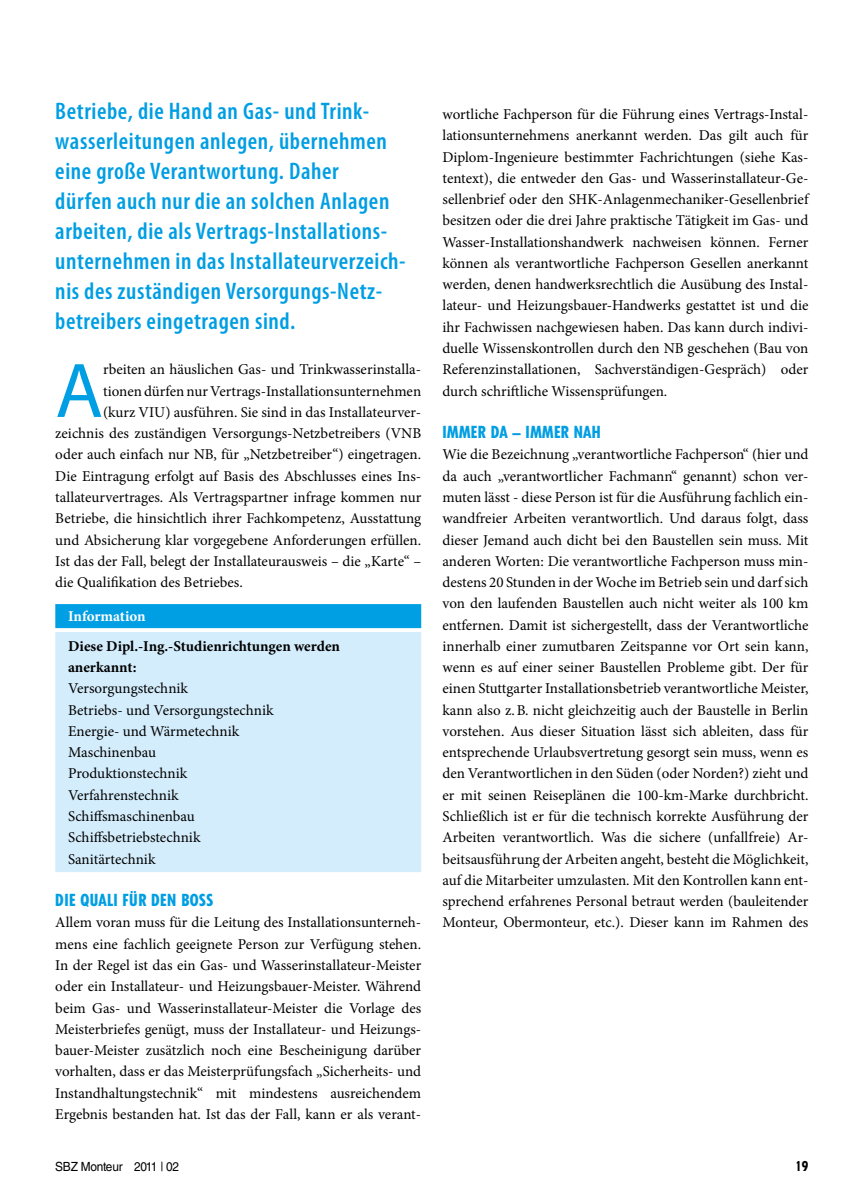
<style>
.page{position:relative;width:851px;height:1204px;background:#fff}
.page>*{position:absolute;margin:0;border:0;box-sizing:border-box;transform-origin:0 0}
.t1{font:78.15px "Myriad Pro";color:#009ee3}
.t2{font:600 condensed 24px/30px "Myriad Pro";letter-spacing:.025em;color:#009ee3}
.t3{font:800 condensed 16.5px "Tempo Std";letter-spacing:.03em;color:#009ee3}
.t4{font:15px/21.3px "Minion Pro";color:#000;text-align:justify}
.t5{font:700 15px/21.3px "Minion Pro";color:#000}
.t6{font:700 15px "Minion Pro";letter-spacing:-.01em;color:#fff}
.t7{font:800 condensed 13.5px "Tempo Std";color:#000}
.t8{font:12.6px "Helvetica LT Std";letter-spacing:-.02em;color:#000;scale:.94 1}
</style>
<div class="page">
<div style="left:55px;top:604px;width:366px;height:24px;background:#009ee3"></div>
<div style="left:55px;top:632px;width:366px;height:240px;background:#d4edfc"></div>
<p class="t2" style="left:55px;top:96px;width:352px">Betriebe, die Hand an Gas- und Trink&shy;wasserleitungen anlegen, übernehmen eine große Verantwortung. Daher<br>dürfen auch nur die an solchen Anlagen arbeiten, die als Vertrags-Installations&shy;unternehmen in das Installateurverzeich&shy;nis des zuständigen Versorgungs-Netz&shy;betreibers eingetragen sind.</p>
<h1 class="t1" style="left:55px;top:342px;width:49px">A</h1>
<p class="t4" style="left:103px;top:359px;width:318px">rbeiten an häuslichen Gas- und Trinkwasserinstalla-</p>
<p class="t4" style="left:103px;top:380px;width:319px">tionen dürfen nur Vertrags-Installationsunternehmen</p>
<p class="t4" style="left:103px;top:401px;width:319px">(kurz VIU) ausführen. Sie sind in das Installateurver-</p>
<p class="t4" style="left:55px;top:423px;width:367px">zeichnis des zuständigen Versorgungs-Netzbetreibers (VNB</p>
<p class="t4" style="left:55px;top:444px;width:367px">oder auch einfach nur NB, für „Netzbetreiber“) eingetragen.</p>
<p class="t4" style="left:55px;top:465px;width:367px">Die Eintragung erfolgt auf Basis des Abschlusses eines Ins-</p>
<p class="t4" style="left:55px;top:486px;width:367px">tallateurvertrages. Als Vertragspartner infrage kommen nur</p>
<p class="t4" style="left:55px;top:508px;width:367px">Betriebe, die hinsichtlich ihrer Fachkompetenz, Ausstattung</p>
<p class="t4" style="left:55px;top:529px;width:367px">und Absicherung klar vorgegebene Anforderungen erfüllen.</p>
<p class="t4" style="left:55px;top:550px;width:367px">Ist das der Fall, belegt der Installateurausweis – die „Karte“ –</p>
<p class="t4" style="left:55px;top:571px;width:189px">die Qualifikation des Betriebes.</p>
<p class="t6" style="left:68px;top:605px;width:79px">Information</p>
<p class="t5" style="left:68px;top:635px;width:273px">Diese Dipl.-Ing.-Studienrichtungen werden anerkannt:</p>
<p class="t4" style="left:68px;top:678px;width:207px;text-align:left">Versorgungstechnik<br>Betriebs- und Versorgungstechnik<br>Energie- und Wärmetechnik<br>Maschinenbau<br>Produktionstechnik<br>Verfahrenstechnik<br>Schiffsmaschinenbau<br>Schiffsbetriebstechnik<br>Sanitärtechnik</p>
<p class="t3" style="left:55px;top:889px;width:159px">DIE QUALI FÜR DEN BOSS</p>
<p class="t4" style="left:55px;top:912px;width:367px">Allem voran muss für die Leitung des Installationsunterneh&shy;mens eine fachlich geeignete Person zur Verfügung stehen.<br>In der Regel ist das ein Gas- und Wasserinstallateur-Meister oder ein Installateur- und Heizungsbauer-Meister. Während beim Gas- und Wasserinstallateur-Meister die Vorlage des Meisterbriefes genügt, muss der Installateur- und Heizungs&shy;bauer-Meister zusätzlich noch eine Bescheinigung darüber vorhalten, dass er das Meisterprüfungsfach „Sicherheits- und Instandhaltungstechnik“ mit mindestens ausreichendem Ergebnis bestanden hat. Ist das der Fall, kann er als verant-</p>
<p class="t4" style="left:442px;top:104px;width:367px">wortliche Fachperson für die Führung eines Vertrags-Instal&shy;lationsunternehmens anerkannt werden. Das gilt auch für Diplom-Ingenieure bestimmter Fachrichtungen (siehe Kas&shy;tentext), die entweder den Gas- und Wasserinstallateur-Ge&shy;sellenbrief oder den SHK-Anlagenmechaniker-Gesellenbrief besitzen oder die drei Jahre praktische Tätigkeit im Gas- und Wasser-Installationshandwerk nachweisen können. Ferner können als verantwortliche Fachperson Gesellen anerkannt werden, denen handwerksrechtlich die Ausübung des Instal&shy;lateur- und Heizungsbauer-Handwerks gestattet ist und die ihr Fachwissen nachgewiesen haben. Das kann durch indivi&shy;duelle Wissenskontrollen durch den NB geschehen (Bau von Referenzinstallationen, Sachverständigen-Gespräch) oder durch schriftliche Wissensprüfungen.</p>
<p class="t3" style="left:442px;top:422px;width:159px">IMMER DA – IMMER NAH</p>
<p class="t4" style="left:442px;top:444px;width:367px">Wie die Bezeichnung „verantwortliche Fachperson“ (hier und da auch „verantwortlicher Fachmann“ genannt) schon ver&shy;muten lässt - diese Person ist für die Ausführung fachlich ein&shy;wandfreier Arbeiten verantwortlich. Und daraus folgt, dass dieser Jemand auch dicht bei den Baustellen sein muss. Mit anderen Worten: Die verantwortliche Fachperson muss min&shy;destens 20 Stunden in der Woche im Betrieb sein und darf sich von den laufenden Baustellen auch nicht weiter als 100 km entfernen. Damit ist sichergestellt, dass der Verantwortliche innerhalb einer zumutbaren Zeitspanne vor Ort sein kann, wenn es auf einer seiner Baustellen Probleme gibt. Der für einen Stuttgarter Installationsbetrieb verantwortliche Meister, kann also z.B. nicht gleichzeitig auch der Baustelle in Berlin vorstehen. Aus dieser Situation lässt sich ableiten, dass für entsprechende Urlaubsvertretung gesorgt sein muss, wenn es den Verantwortlichen in den Süden (oder Norden?) zieht und er mit seinen Reiseplänen die 100-km-Marke durchbricht.<br>Schließlich ist er für die technisch korrekte Ausführung der Arbeiten verantwortlich. Was die sichere (unfallfreie) Ar&shy;beitsausführung der Arbeiten angeht, besteht die Möglichkeit, auf die Mitarbeiter umzulasten. Mit den Kontrollen kann ent&shy;sprechend erfahrenes Personal betraut werden (bauleitender Monteur, Obermonteur, etc.). Dieser kann im Rahmen des</p>
<p class="t8" style="left:55px;top:1158px;width:133px">SBZ Monteur 2011 | 02</p>
<p class="t7" style="left:795px;top:1157px;width:14px">19</p>
</div>
